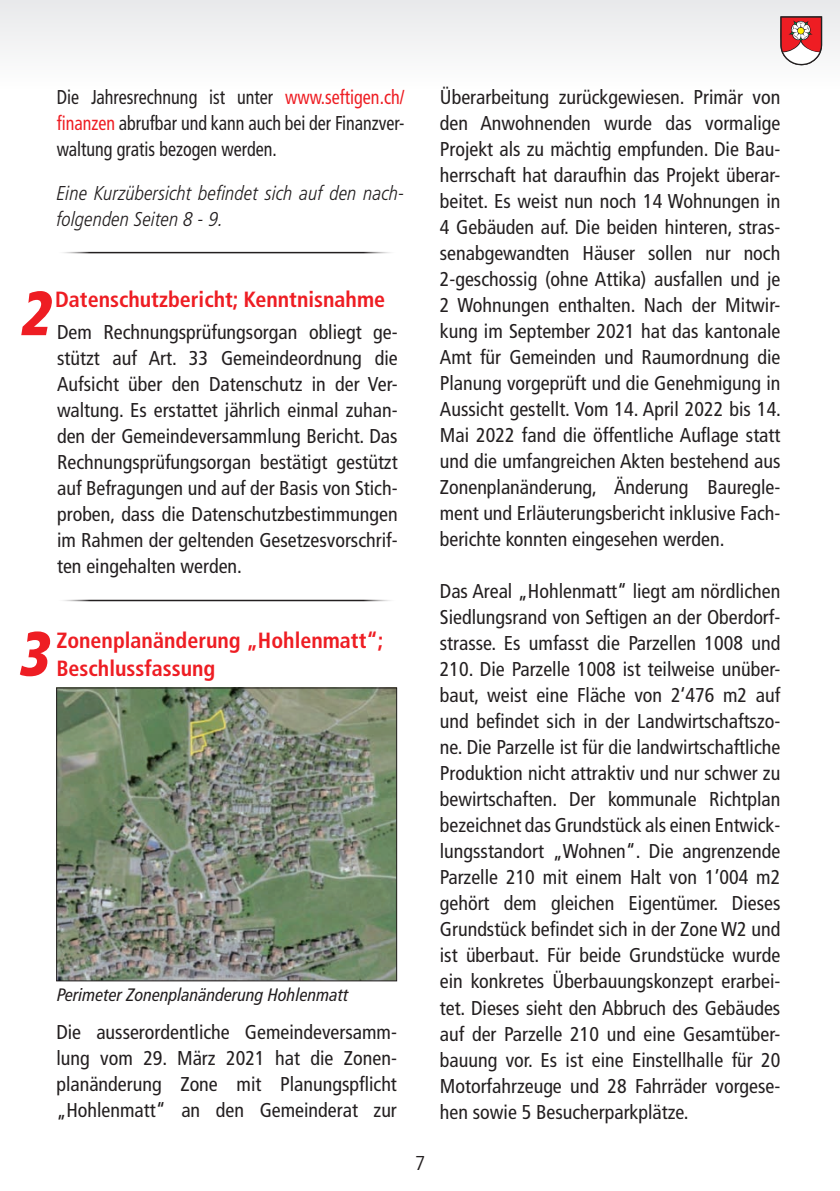
<style>
.page{position:relative;width:840px;height:1191px;background:#fff}
.page>*{position:absolute;margin:0;border:0;box-sizing:border-box;transform-origin:0 0}
.t1{font:62.2px "Frutiger LT Std Extra Blk Cn Ita";color:#ee1d23;scale:.9 1}
.t2{font:700 condensed 22px/28px "Frutiger LT Std";color:#ee1d23}
.t3{font:condensed 20px/26px "Frutiger LT Std";color:#231f20;text-align:justify}
.t4{font:condensed 20px/26px "Frutiger LT Std";color:#231f20;text-align:justify;scale:.9 1}
.t5{font:italic 300 condensed 20px/26px "Frutiger LT Std";color:#231f20}
.t6{font:italic condensed 18px "Frutiger LT Std";color:#231f20}
.t7{font:18px "News Gothic Std";color:#231f20}
.s1{color:#ee1d23}
.s2{font-family:"Frutiger LT Std Extra Blk Cn Ita";font-weight:400;font-stretch:normal;color:#fff}
</style>
<div class="page">
<div style="left:0;top:0;width:839px;height:89px;background:#f3f3f4"></div>
<svg style="left:780px;top:16px;width:41px;height:49px"></svg>
<img style="left:58px;top:689px;width:336px;height:290px">
<div style="left:56px;top:687px;width:340px;height:294px;border:1px solid #231f20"></div>
<hr style="left:57px;top:252px;width:340px;height:1px;background:#231f20">
<hr style="left:56px;top:600px;width:340px;height:1px;background:#231f20">
<p class="t4" style="left:57px;top:84px;width:387px">Die Jahresrechnung ist unter <span class="s1">www.seftigen.ch/ finanzen</span> abrufbar und kann auch bei der Finanzver&shy;waltung gratis bezogen werden.</p>
<p class="t5" style="left:57px;top:180px;width:349px">Eine Kurzübersicht befindet sich auf den nach&shy;folgenden Seiten 8 - 9.</p>
<h1 class="t1" style="left:23px;top:275px;width:34px">2</h1>
<p class="t2" style="left:52px;top:285px;width:334px"><span class="s2">.</span> Datenschutzbericht; Kenntnisnahme</p>
<p class="t3" style="left:57px;top:319px;width:342px">Dem Rechnungsprüfungsorgan obliegt ge&shy;stützt auf Art. 33 Gemeindeordnung die Aufsicht über den Datenschutz in der Ver&shy;waltung. Es erstattet jährlich einmal zuhan&shy;den der Gemeindeversammlung Bericht. Das Rechnungsprüfungsorgan bestätigt gestützt auf Befragungen und auf der Basis von Stich&shy;proben, dass die Datenschutzbestimmungen im Rahmen der geltenden Gesetzesvorschrif&shy;ten eingehalten werden.</p>
<h1 class="t1" style="left:22px;top:616px;width:34px">3</h1>
<p class="t2" style="left:51px;top:626px;width:334px"><span class="s2">.</span>Zonenplanänderung „Hohlenmatt“;<br>Beschlussfassung</p>
<p class="t6" style="left:57px;top:984px;width:292px">Perimeter Zonenplanänderung Hohlenmatt</p>
<p class="t3" style="left:56px;top:1019px;width:342px">Die ausserordentliche Gemeindeversamm&shy;lung vom 29. März 2021 hat die Zonen&shy;planänderung Zone mit Planungspflicht „Hohlenmatt“ an den Gemeinderat zur</p>
<p class="t7" style="left:414px;top:1151px;width:12px">7</p>
<p class="t3" style="left:439px;top:84px;width:342px">Überarbeitung zurückgewiesen. Primär von den Anwohnenden wurde das vormalige Projekt als zu mächtig empfunden. Die Bau&shy;herrschaft hat daraufhin das Projekt überar&shy;beitet. Es weist nun noch 14 Wohnungen in 4 Gebäuden auf. Die beiden hinteren, stras&shy;senabgewandten Häuser sollen nur noch 2-geschossig (ohne Attika) ausfallen und je 2 Wohnungen enthalten. Nach der Mitwir&shy;kung im September 2021 hat das kantonale Amt für Gemeinden und Raumordnung die Planung vorgeprüft und die Genehmigung in Aussicht gestellt. Vom 14. April 2022 bis 14.<br>Mai 2022 fand die öffentliche Auflage statt und die umfangreichen Akten bestehend aus Zonenplanänderung, Änderung Bauregle&shy;ment und Erläuterungsbericht inklusive Fach&shy;berichte konnten eingesehen werden.</p>
<p class="t3" style="left:439px;top:578px;width:342px">Das Areal „Hohlenmatt“ liegt am nördlichen Siedlungsrand von Seftigen an der Oberdorf&shy;strasse. Es umfasst die Parzellen 1008 und 210. Die Parzelle 1008 ist teilweise unüber&shy;baut, weist eine Fläche von 2‘476 m2 auf und befindet sich in der Landwirtschaftszo&shy;ne. Die Parzelle ist für die landwirtschaftliche Produktion nicht attraktiv und nur schwer zu bewirtschaften. Der kommunale Richtplan bezeichnet das Grundstück als einen Entwick&shy;lungsstandort „Wohnen“. Die angrenzende Parzelle 210 mit einem Halt von 1’004 m2 gehört dem gleichen Eigentümer. Dieses Grundstück befindet sich in der Zone W2 und ist überbaut. Für beide Grundstücke wurde ein konkretes Überbauungskonzept erarbei&shy;tet. Dieses sieht den Abbruch des Gebäudes auf der Parzelle 210 und eine Gesamtüber&shy;bauung vor. Es ist eine Einstellhalle für 20<br>Motorfahrzeuge und 28 Fahrräder vorgese&shy;hen sowie 5 Besucherparkplätze.</p>
</div>
